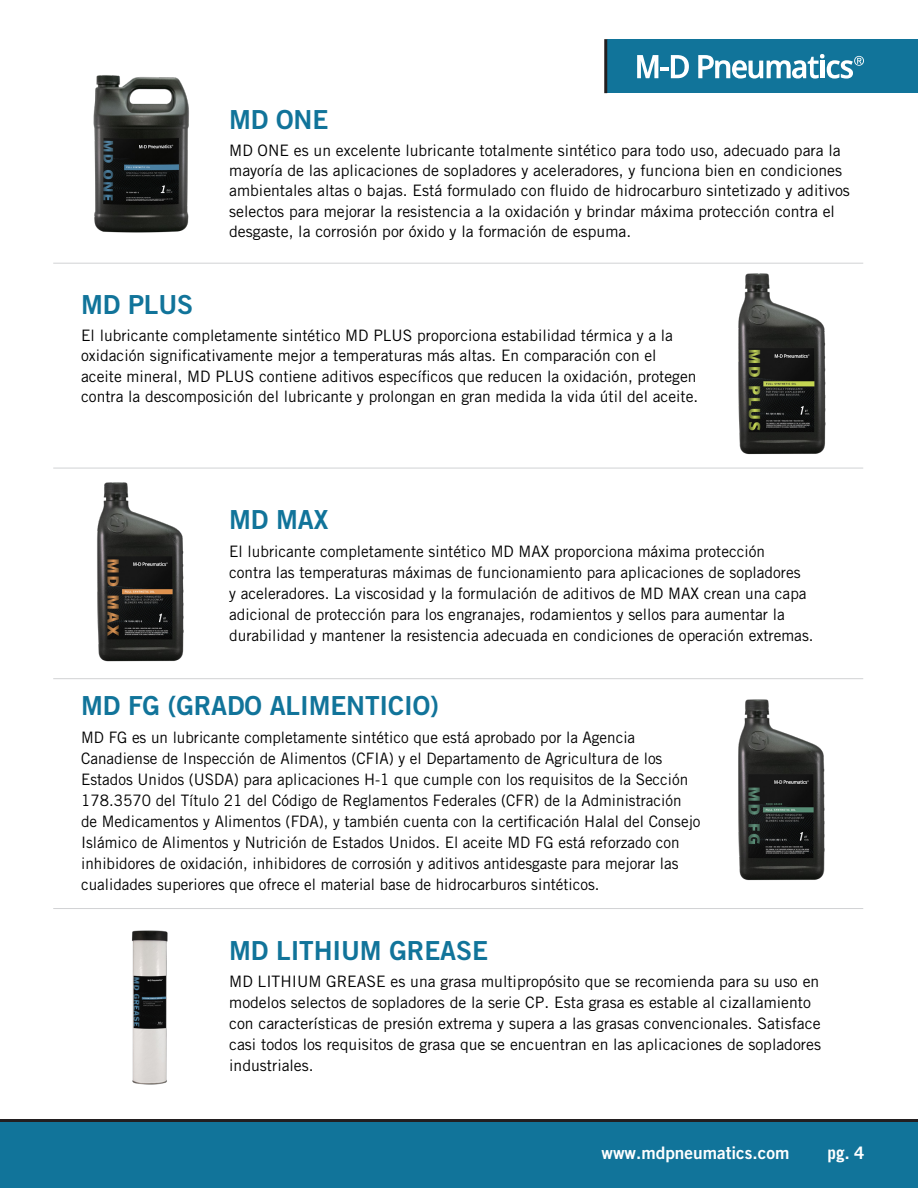
<style>
.page{position:relative;width:918px;height:1188px;background:#fff}
.page>*{position:absolute;margin:0;border:0;box-sizing:border-box;transform-origin:0 0}
.Header_Blue{font:26.25px "Trade Gothic LT Bold Two";letter-spacing:-.005em;color:#11749a}
.t1{font:17.25px "Trade Gothic LT Bold Two";color:#fff}
.t2{font:700 17.25px "Trade Gothic LT";color:#fff}
.Text{font:15.75px/21px "Trade Gothic LT";color:#000}
</style>
<div class="page">
<img style="left:97px;top:482px;width:87px;height:180px">
<img style="left:132px;top:930px;width:36px;height:155px">
<img style="left:738px;top:273px;width:88px;height:182px">
<img style="left:93px;top:75px;width:96px;height:158px">
<img style="left:738px;top:699px;width:87px;height:182px">
<hr style="left:53px;top:263px;width:810px;height:1px;background:#d1d2d4">
<hr style="left:53px;top:468px;width:810px;height:1px;background:#d1d2d4">
<hr style="left:53px;top:678px;width:810px;height:1px;background:#d1d2d4">
<hr style="left:53px;top:908px;width:810px;height:1px;background:#d1d2d4">
<div style="left:0;top:1120px;width:918px;height:68px;background:#11749a"></div>
<hr style="left:0;top:1119px;width:918px;height:3px;background:#231f20">
<div style="left:607px;top:39px;width:311px;height:54px;background:#11749a"></div>
<hr style="left:604px;top:39px;width:3px;height:54px;background:#231f20">
<svg style="left:637px;top:55px;width:52px;height:23px"></svg>
<svg style="left:698px;top:54px;width:166px;height:25px"></svg>
<p class="Header_Blue" style="left:229px;top:103px;width:101px">MD ONE</p>
<p class="Text" style="left:229px;top:140px;width:622px;line-height:20.2px">MD ONE es un excelente lubricante totalmente sintético para todo uso, adecuado para la mayoría de las aplicaciones de sopladores y aceleradores, y funciona bien en condiciones ambientales altas o bajas. Está formulado con fluido de hidrocarburo sintetizado y aditivos selectos para mejorar la resistencia a la oxidación y brindar máxima protección contra el desgaste, la corrosión por óxido y la formación de espuma.</p>
<p class="Header_Blue" style="left:81px;top:288px;width:114px">MD PLUS</p>
<p class="Text" style="left:81px;top:325px;width:619px;line-height:20.2px">El lubricante completamente sintético MD PLUS proporciona estabilidad térmica y a la oxidación significativamente mejor a temperaturas más altas. En comparación con el aceite mineral, MD PLUS contiene aditivos específicos que reducen la oxidación, protegen contra la descomposición del lubricante y prolongan en gran medida la vida útil del aceite.</p>
<p class="Header_Blue" style="left:229px;top:503px;width:101px">MD MAX</p>
<p class="Text" style="left:229px;top:541px;width:586px">El lubricante completamente sintético MD MAX proporciona máxima protección<br>contra las temperaturas máximas de funcionamiento para aplicaciones de sopladores<br>y aceleradores. La viscosidad y la formulación de aditivos de MD MAX crean una capa adicional de protección para los engranajes, rodamientos y sellos para aumentar la durabilidad y mantener la resistencia adecuada en condiciones de operación extremas.</p>
<p class="Header_Blue" style="left:81px;top:689px;width:359px">MD FG (GRADO ALIMENTICIO)</p>
<p class="Text" style="left:81px;top:726px;width:621px">MD FG es un lubricante completamente sintético que está aprobado por la Agencia Canadiense de Inspección de Alimentos (CFIA) y el Departamento de Agricultura de los Estados Unidos (USDA) para aplicaciones H-1 que cumple con los requisitos de la Sección 178.3570 del Título 21 del Código de Reglamentos Federales (CFR) de la Administración de Medicamentos y Alimentos (FDA), y también cuenta con la certificación Halal del Consejo Islámico de Alimentos y Nutrición de Estados Unidos. El aceite MD FG está reforzado con inhibidores de oxidación, inhibidores de corrosión y aditivos antidesgaste para mejorar las cualidades superiores que ofrece el material base de hidrocarburos sintéticos.</p>
<p class="Header_Blue" style="left:229px;top:934px;width:260px">MD LITHIUM GREASE</p>
<p class="Text" style="left:229px;top:971px;width:593px">MD LITHIUM GREASE es una grasa multipropósito que se recomienda para su uso en modelos selectos de sopladores de la serie CP. Esta grasa es estable al cizallamiento con características de presión extrema y supera a las grasas convencionales. Satisface casi todos los requisitos de grasa que se encuentran en las aplicaciones de sopladores industriales.</p>
<p class="t1" style="left:602px;top:1142px;width:189px">www.mdpneumatics.com</p>
<p class="t2" style="left:828px;top:1142px;width:38px">pg. 4</p>
</div>
